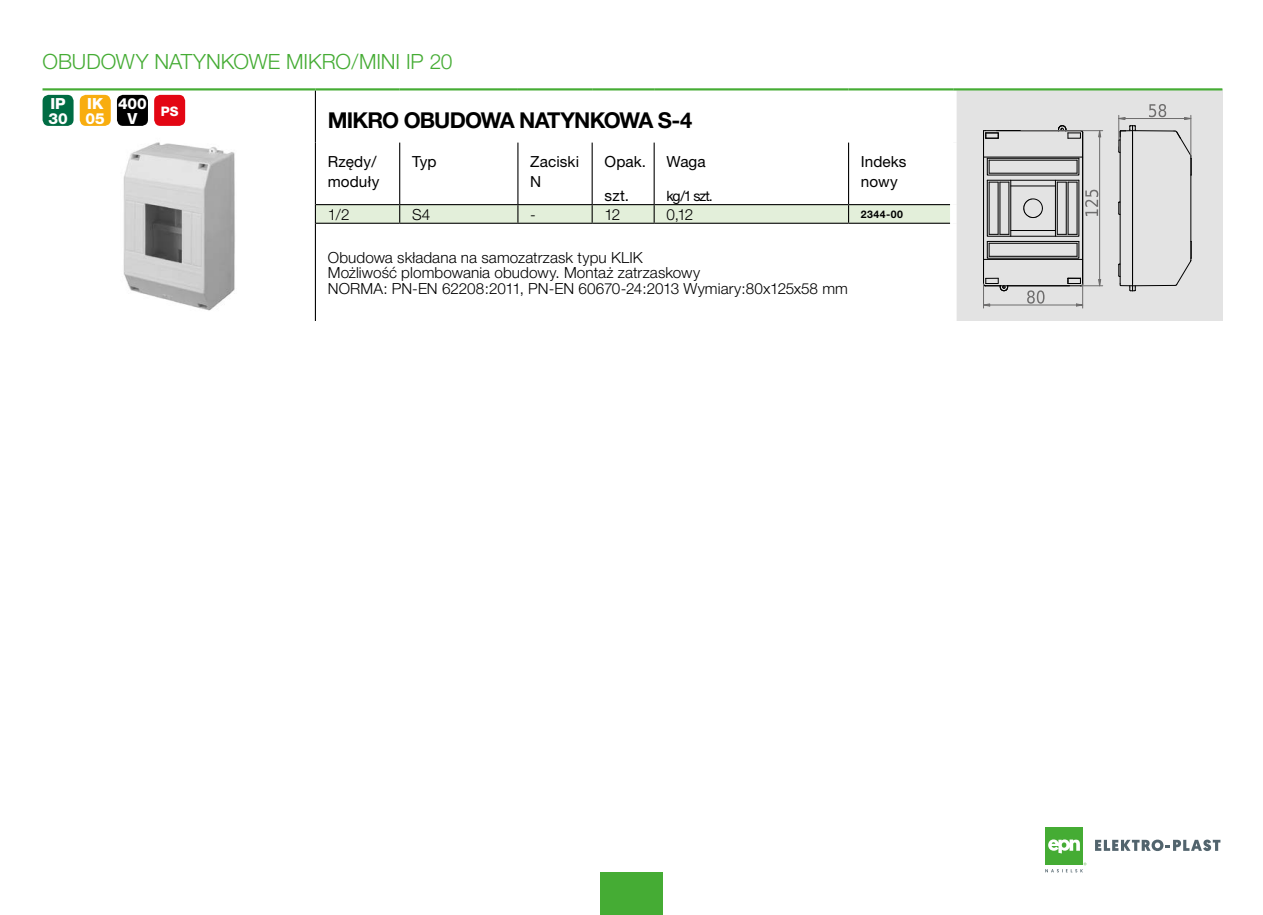
<style>
.page{position:relative;width:1263px;height:915px;background:#fff}
.page>*{position:absolute;margin:0;border:0;box-sizing:border-box;transform-origin:0 0}
.Normalny{font:700 21.9px "Helvetica Neue CE";letter-spacing:-.04em;color:#000}
.t1{font:300 21px "Helvetica Neue CE";letter-spacing:-.005em;color:#45ac34}
.Normalny-2{font:300 15.3px "Helvetica Neue CE";letter-spacing:.005em;color:#000}
.t2{font:15.3px "Helvetica Neue CE";letter-spacing:.005em;color:#000}
.Normalny-3{font:800 15.3px "Helvetica Neue CE";color:#fff}
.t3{font:14.25px "Helvetica Neue CE";color:#000}
.Normalny-4{font:800 13.05px "Helvetica Neue CE";color:#fff}
.t4{font:700 10.5px "Helvetica Neue CE";letter-spacing:.04em;color:#000}
</style>
<div class="page">
<div style="left:600px;top:872px;width:63px;height:42px;background:#45ac34"></div>
<div style="left:1045px;top:827px;width:38px;height:38px;background:#45ac34"></div>
<svg style="left:1048px;top:839px;width:32px;height:14px"></svg>
<svg style="left:1095px;top:839px;width:125px;height:11px"></svg>
<svg style="left:1045px;top:862px;width:41px;height:10px"></svg>
<div style="left:953px;top:89px;width:269px;height:232px;background:linear-gradient(to right,#e3e3e3,#e3e3e3)"></div>
<hr style="left:315px;top:90px;width:1px;height:52px;background:#000">
<svg style="left:315px;top:142px;width:635px;height:81px"></svg>
<hr style="left:315px;top:223px;width:1px;height:98px;background:#000">
<div style="left:950px;top:90px;width:6px;height:52px;background:#fff"></div>
<div style="left:950px;top:142px;width:6px;height:62px;background:#fff"></div>
<div style="left:950px;top:204px;width:6px;height:19px;background:#fff"></div>
<div style="left:950px;top:223px;width:6px;height:98px;background:#fff"></div>
<hr style="left:399px;top:142px;width:1px;height:62px;background:#000">
<hr style="left:517px;top:142px;width:1px;height:62px;background:#000">
<hr style="left:592px;top:142px;width:1px;height:62px;background:#000">
<hr style="left:654px;top:142px;width:1px;height:62px;background:#000">
<hr style="left:848px;top:142px;width:1px;height:62px;background:#000">
<hr style="left:316px;top:204px;width:84px;height:1px;background:#000">
<hr style="left:400px;top:204px;width:118px;height:1px;background:#000">
<hr style="left:518px;top:204px;width:74px;height:1px;background:#000">
<hr style="left:592px;top:204px;width:62px;height:1px;background:#000">
<hr style="left:654px;top:204px;width:194px;height:1px;background:#000">
<hr style="left:848px;top:204px;width:102px;height:1px;background:#000">
<hr style="left:316px;top:223px;width:84px;height:1px;background:#000">
<hr style="left:400px;top:223px;width:118px;height:1px;background:#000">
<hr style="left:518px;top:223px;width:74px;height:1px;background:#000">
<hr style="left:592px;top:223px;width:62px;height:1px;background:#000">
<hr style="left:654px;top:223px;width:194px;height:1px;background:#000">
<hr style="left:848px;top:223px;width:102px;height:1px;background:#000">
<hr style="left:43px;top:88px;width:272px;height:2px;background:#45ac34">
<hr style="left:315px;top:88px;width:85px;height:2px;background:#45ac34">
<hr style="left:400px;top:88px;width:118px;height:2px;background:#45ac34">
<hr style="left:518px;top:88px;width:74px;height:2px;background:#45ac34">
<hr style="left:592px;top:88px;width:62px;height:2px;background:#45ac34">
<hr style="left:654px;top:88px;width:194px;height:2px;background:#45ac34">
<hr style="left:848px;top:88px;width:105px;height:2px;background:#45ac34">
<hr style="left:953px;top:88px;width:269px;height:2px;background:#45ac34">
<img style="left:123px;top:142px;width:112px;height:169px">
<div style="left:959px;top:94px;width:260px;height:223px;background:#e3e3e3"></div>
<hr style="left:983px;top:131px;width:1px;height:153px;background:#000">
<hr style="left:983px;top:130px;width:75px;height:1px;background:#000">
<svg style="left:989px;top:244px;width:1px;height:12px"></svg>
<hr style="left:989px;top:243px;width:88px;height:1px;background:#000">
<div style="left:987px;top:241px;width:92px;height:17px;border:1px solid #000"></div>
<svg style="left:989px;top:161px;width:1px;height:12px"></svg>
<hr style="left:989px;top:160px;width:88px;height:1px;background:#000">
<hr style="left:987px;top:158px;width:92px;height:1px;background:#000">
<hr style="left:989px;top:182px;width:1px;height:52px;background:#000">
<hr style="left:987px;top:180px;width:92px;height:1px;background:#000">
<hr style="left:1010px;top:180px;width:1px;height:56px;background:#000">
<hr style="left:1055px;top:180px;width:1px;height:56px;background:#000">
<hr style="left:1009px;top:182px;width:1px;height:52px;background:#000">
<hr style="left:1057px;top:182px;width:1px;height:52px;background:#000">
<svg style="left:989px;top:182px;width:20px;height:1px"></svg>
<svg style="left:989px;top:234px;width:20px;height:1px"></svg>
<hr style="left:998px;top:182px;width:1px;height:52px;background:#000">
<hr style="left:1000px;top:182px;width:1px;height:52px;background:#000">
<svg style="left:1057px;top:234px;width:20px;height:1px"></svg>
<svg style="left:1057px;top:182px;width:20px;height:1px"></svg>
<hr style="left:1066px;top:182px;width:1px;height:52px;background:#000">
<hr style="left:1068px;top:182px;width:1px;height:52px;background:#000">
<hr style="left:1011px;top:230px;width:44px;height:1px;background:#000">
<hr style="left:1011px;top:186px;width:44px;height:1px;background:#000">
<hr style="left:1082px;top:132px;width:1px;height:152px;background:#000">
<hr style="left:1008px;top:285px;width:61px;height:1px;background:#000">
<svg style="left:1023px;top:198px;width:20px;height:20px"></svg>
<hr style="left:983px;top:157px;width:100px;height:1px;background:#000">
<hr style="left:983px;top:259px;width:100px;height:1px;background:#000">
<svg style="left:985px;top:130px;width:14px;height:9px"></svg>
<svg style="left:1058px;top:125px;width:25px;height:13px"></svg>
<hr style="left:1132px;top:130px;width:42px;height:1px;background:#000">
<hr style="left:1190px;top:156px;width:1px;height:104px;background:#000">
<hr style="left:1132px;top:285px;width:43px;height:1px;background:#000">
<svg style="left:1175px;top:241px;width:17px;height:45px"></svg>
<svg style="left:1174px;top:131px;width:18px;height:45px"></svg>
<hr style="left:1132px;top:132px;width:1px;height:152px;background:#000">
<hr style="left:1120px;top:133px;width:1px;height:150px;background:#000">
<svg style="left:1118px;top:202px;width:2px;height:13px"></svg>
<svg style="left:1118px;top:264px;width:2px;height:13px"></svg>
<svg style="left:1120px;top:283px;width:16px;height:8px"></svg>
<svg style="left:983px;top:278px;width:26px;height:30px"></svg>
<hr style="left:983px;top:304px;width:100px;height:1px;background:#7c7b7b">
<svg style="left:1027px;top:290px;width:17px;height:13px"></svg>
<svg style="left:1098px;top:131px;width:3px;height:6px"></svg>
<svg style="left:1068px;top:278px;width:35px;height:30px"></svg>
<hr style="left:1021px;top:130px;width:82px;height:1px;background:#7c7b7b">
<hr style="left:1099px;top:130px;width:1px;height:156px;background:#7c7b7b">
<svg style="left:1085px;top:190px;width:13px;height:26px"></svg>
<svg style="left:1118px;top:117px;width:18px;height:36px"></svg>
<svg style="left:1184px;top:117px;width:6px;height:3px"></svg>
<hr style="left:1118px;top:115px;width:1px;height:31px;background:#7c7b7b">
<hr style="left:1190px;top:115px;width:1px;height:41px;background:#7c7b7b">
<hr style="left:1119px;top:118px;width:72px;height:1px;background:#7c7b7b">
<svg style="left:1149px;top:104px;width:17px;height:13px"></svg>
<div style="left:43px;top:95px;width:31px;height:31px;background:#006c43;border-radius:6px"></div>
<div style="left:80px;top:95px;width:31px;height:31px;background:#f8ad0f;border-radius:6px"></div>
<div style="left:117px;top:95px;width:31px;height:31px;background:#000;border-radius:6px"></div>
<div style="left:154px;top:95px;width:31px;height:31px;background:#e30613;border-radius:6px"></div>
<h2 class="t1" style="left:43px;top:49px;width:412px">OBUDOWY NATYNKOWE MIKRO/MINI IP 20</h2>
<p class="Normalny-3" style="left:50px;top:94px;width:17px">IP</p>
<p class="Normalny-3" style="left:48px;top:109px;width:21px">30</p>
<p class="Normalny-3" style="left:87px;top:94px;width:18px">IK</p>
<p class="Normalny-3" style="left:86px;top:109px;width:21px">05</p>
<p class="Normalny-3" style="left:118px;top:94px;width:30px">400</p>
<p class="Normalny-3" style="left:127px;top:109px;width:11px">V</p>
<p class="Normalny-4" style="left:161px;top:103px;width:19px">PS</p>
<p class="Normalny" style="left:328px;top:106px;width:366px">MIKRO OBUDOWA NATYNKOWA S-4</p>
<p class="t2" style="left:328px;top:152px;width:50px">Rzędy/</p>
<p class="t2" style="left:328px;top:172px;width:53px">moduły</p>
<p class="t2" style="left:604px;top:152px;width:43px">Opak.</p>
<p class="t2" style="left:604px;top:186px;width:26px">szt.</p>
<p class="t2" style="left:412px;top:152px;width:26px">Typ</p>
<p class="t2" style="left:530px;top:152px;width:50px">Zaciski</p>
<p class="t2" style="left:530px;top:172px;width:13px">N</p>
<p class="t2" style="left:666px;top:152px;width:41px">Waga</p>
<p class="t3" style="left:666px;top:187px;width:48px">kg/1 szt.</p>
<p class="t2" style="left:861px;top:152px;width:47px">Indeks</p>
<p class="t2" style="left:861px;top:172px;width:38px">nowy</p>
<p class="Normalny-2" style="left:328px;top:205px;width:23px">1/2</p>
<p class="Normalny-2" style="left:412px;top:205px;width:20px">S4</p>
<p class="Normalny-2" style="left:530px;top:205px;width:7px">-</p>
<p class="Normalny-2" style="left:604px;top:205px;width:17px">12</p>
<p class="Normalny-2" style="left:666px;top:205px;width:28px">0,12</p>
<p class="t4" style="left:861px;top:208px;width:43px">2344-00</p>
<p class="Normalny-2" style="left:328px;top:248px;width:316px">Obudowa składana na samozatrzask typu KLIK</p>
<p class="Normalny-2" style="left:328px;top:263px;width:374px">Możliwość plombowania obudowy. Montaż zatrzaskowy</p>
<p class="Normalny-2" style="left:328px;top:279px;width:522px">NORMA: PN-EN 62208:2011, PN-EN 60670-24:2013 Wymiary:80x125x58 mm</p>
</div>
